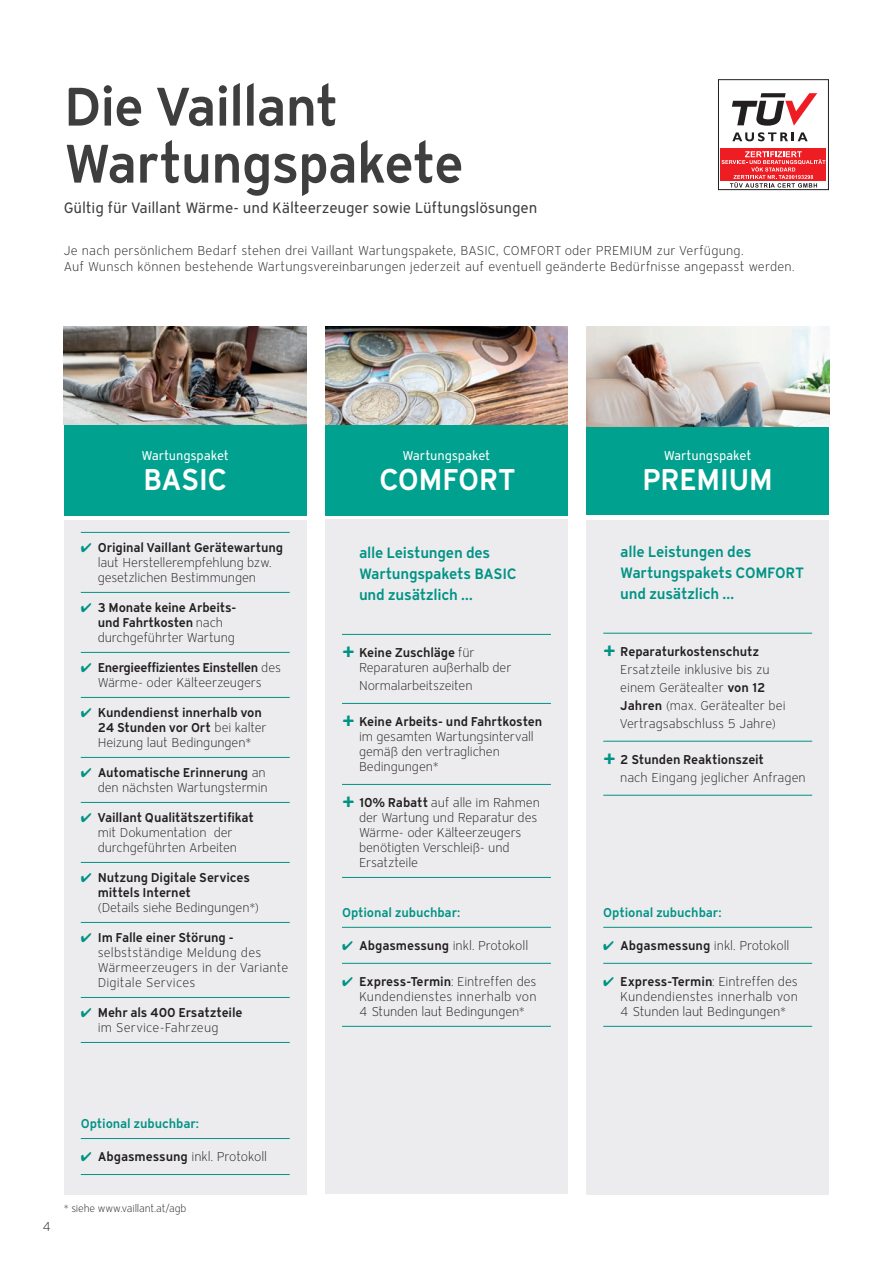
<style>
.page{position:relative;width:893px;height:1263px;background:#fff}
.page>*{position:absolute;margin:0;border:0;box-sizing:border-box;transform-origin:0 0}
.t1{font:600 54px/57px "Vaillant 16";letter-spacing:-.025em;color:#3e3e3f}
.t2{font:600 30px "Vaillant 16";letter-spacing:-.025em;color:#fff}
.t3{font:600 15px/21px "Vaillant 16";letter-spacing:-.02em;color:#009385}
.t4{font:15px "Vaillant 16";letter-spacing:-.01em;color:#3e3e3f}
.t5{font:300 12.75px/15px "Vaillant 16";letter-spacing:-.005em;color:#231f20}
.t6{font:600 12.75px/15px "Vaillant 16";letter-spacing:-.015em;color:#231f20}
.t7{font:300 12.75px/15px "Vaillant 16";letter-spacing:.015em;color:#231f20}
.t8{font:600 12.75px/15px "Vaillant 16";letter-spacing:-.035em;color:#231f20;text-align:center}
.t9{font:600 12.75px "Vaillant 16";letter-spacing:-.01em;color:#009385}
.t10{font:12.75px "Vaillant 16";letter-spacing:-.015em;color:#fff}
.t11{font:300 10.5px "Vaillant 16";letter-spacing:-.015em;color:#231f20}
.s1{color:#009385}
.s2{font-weight:600}
.s3{font-weight:300}
.s4{font-weight:600;font-size:21px;color:#009385}
</style>
<div class="page">
<div style="left:718px;top:79px;width:111px;height:111px;border:1px solid #231f20"></div>
<div style="left:720px;top:149px;width:106px;height:32px;background:#ee1d23"></div>
<svg style="left:732px;top:93px;width:85px;height:33px"></svg>
<svg style="left:732px;top:132px;width:76px;height:9px"></svg>
<svg style="left:721px;top:151px;width:104px;height:37px"></svg>
<div style="left:325px;top:520px;width:243px;height:674px;background:#ececee"></div>
<div style="left:64px;top:520px;width:243px;height:674px;background:#ececee"></div>
<div style="left:586px;top:520px;width:243px;height:674px;background:#ececee"></div>
<hr style="left:342px;top:927px;width:209px;height:1px;background:#009385">
<hr style="left:342px;top:963px;width:209px;height:1px;background:#009385">
<hr style="left:342px;top:1026px;width:209px;height:1px;background:#009385">
<hr style="left:81px;top:1138px;width:209px;height:1px;background:#009385">
<hr style="left:81px;top:1174px;width:209px;height:1px;background:#009385">
<hr style="left:603px;top:927px;width:209px;height:1px;background:#009385">
<hr style="left:603px;top:963px;width:209px;height:1px;background:#009385">
<hr style="left:603px;top:1026px;width:209px;height:1px;background:#009385">
<div style="left:586px;top:424px;width:243px;height:91px;background:#00a18f"></div>
<div style="left:325px;top:424px;width:243px;height:91px;background:#00a18f"></div>
<div style="left:64px;top:424px;width:243px;height:91px;background:#00a18f"></div>
<hr style="left:342px;top:634px;width:209px;height:1px;background:#009385">
<hr style="left:342px;top:703px;width:209px;height:1px;background:#009385">
<hr style="left:342px;top:784px;width:209px;height:1px;background:#009385">
<hr style="left:342px;top:877px;width:209px;height:1px;background:#009385">
<hr style="left:81px;top:532px;width:209px;height:1px;background:#009385">
<hr style="left:81px;top:592px;width:209px;height:1px;background:#009385">
<hr style="left:81px;top:652px;width:209px;height:1px;background:#009385">
<hr style="left:81px;top:697px;width:209px;height:1px;background:#009385">
<hr style="left:81px;top:757px;width:209px;height:1px;background:#009385">
<hr style="left:81px;top:802px;width:209px;height:1px;background:#009385">
<hr style="left:81px;top:862px;width:209px;height:1px;background:#009385">
<hr style="left:81px;top:922px;width:209px;height:1px;background:#009385">
<hr style="left:81px;top:997px;width:209px;height:1px;background:#009385">
<hr style="left:81px;top:1042px;width:209px;height:1px;background:#009385">
<hr style="left:603px;top:633px;width:209px;height:1px;background:#009385">
<hr style="left:603px;top:741px;width:209px;height:1px;background:#009385">
<hr style="left:603px;top:795px;width:209px;height:1px;background:#009385">
<img style="left:325px;top:326px;width:243px;height:98px">
<img style="left:64px;top:326px;width:243px;height:98px">
<img style="left:586px;top:326px;width:243px;height:100px">
<h1 class="t1" style="left:64px;top:76px;width:402px">Die Vaillant<br>Wartungspakete</h1>
<p class="t4" style="left:64px;top:198px;width:475px">Gültig für Vaillant Wärme- und Kälteerzeuger sowie Lüftungslösungen</p>
<p class="t5" style="left:64px;top:242px;width:732px;line-height:16.5px">Je nach persönlichem Bedarf stehen drei Vaillant Wartungspakete, BASIC, COMFORT oder PREMIUM zur Verfügung.<br>Auf Wunsch können bestehende Wartungsvereinbarungen jederzeit auf eventuell geänderte Bedürfnisse angepasst werden.</p>
<p class="t10" style="left:141px;top:447px;width:89px">Wartungspaket</p>
<h2 class="t2" style="left:143px;top:459px;width:86px">BASIC</h2>
<p class="t5" style="left:98px;top:540px;width:187px;text-indent:-17px"><span class="s1">✔</span> <span class="s2">Original Vaillant Gerätewartung </span>laut Herstellerempfehlung bzw. gesetzlichen Bestimmungen</p>
<p class="t6" style="left:98px;top:599px;width:140px;text-indent:-17px"><span class="s1">✔</span> 3 Monate keine Arbeits&shy;und Fahrtkosten <span class="s3">nach durchgeführter Wartung</span></p>
<p class="t8" style="left:81px;top:659px;width:202px"><span class="s1">✔</span> Energieeffizientes Einstellen <span class="s3">des<br>Wärme- oder Kälteerzeugers</span></p>
<p class="t6" style="left:98px;top:704px;width:170px;text-indent:-17px"><span class="s1">✔</span> Kundendienst innerhalb von<br>24 Stunden vor Ort <span class="s3">bei kalter<br>Heizung laut Bedingungen*</span></p>
<p class="t5" style="left:81px;top:765px;width:188px;text-align:right"><span class="s1">✔</span> <span class="s2">Automatische Erinnerung</span> an den nächsten Wartungstermin</p>
<p class="t5" style="left:81px;top:810px;width:175px;text-align:center"><span class="s1">✔</span> <span class="s2">Vaillant Qualitätszertifikat </span>mit Dokumentation der durchgeführten Arbeiten</p>
<p class="t6" style="left:98px;top:869px;width:154px;text-indent:-17px"><span class="s1">✔</span> Nutzung Digitale Services mittels Internet</p>
<p class="t5" style="left:98px;top:900px;width:163px">(Details siehe Bedingungen*)</p>
<p class="t7" style="left:98px;top:930px;width:192px;text-indent:-17px"><span class="s1">✔</span> <span class="s2">Im Falle einer Störung - </span>selbstständige Meldung des<br>Wärmeerzeugers in der Variante<br>Digitale Services</p>
<p class="t6" style="left:81px;top:1004px;width:163px;text-align:center"><span class="s1">✔</span> Mehr als 400 Ersatzteile <span class="s3">im Service-Fahrzeug</span></p>
<p class="t9" style="left:81px;top:1115px;width:120px">Optional zubuchbar:</p>
<p class="t5" style="left:81px;top:1149px;width:188px"><span class="s1">✔</span> <span class="s2">Abgasmessung</span> inkl. Protokoll</p>
<p class="t5" style="left:42px;top:1218px;width:10px">4</p>
<p class="t11" style="left:64px;top:1202px;width:124px">* siehe www.vaillant.at/agb</p>
<p class="t10" style="left:403px;top:447px;width:89px">Wartungspaket</p>
<h2 class="t2" style="left:379px;top:459px;width:136px">COMFORT</h2>
<p class="t3" style="left:359px;top:542px;width:159px">alle Leistungen des<br>Wartungspakets BASIC und zusätzlich …</p>
<p class="t5" style="left:359px;top:645px;width:154px;text-indent:-17px"><span class="s4">+</span> <span class="s2">Keine Zuschläge</span> für<br>Reparaturen außerhalb der</p>
<p class="t5" style="left:359px;top:678px;width:115px">Normalarbeitszeiten</p>
<p class="t5" style="left:359px;top:714px;width:185px;text-indent:-17px"><span class="s4">+</span> <span class="s2">Keine Arbeits- und Fahrtkosten </span>im gesamten Wartungsintervall gemäß den vertraglichen<br>Bedingungen*</p>
<p class="t5" style="left:359px;top:795px;width:182px;text-indent:-17px"><span class="s4">+</span> <span class="s2">10% Rabatt</span> auf alle im Rahmen der Wartung und Reparatur des<br>Wärme- oder Kälteerzeugers benötigten Verschleiß- und<br>Ersatzteile</p>
<p class="t9" style="left:342px;top:904px;width:120px">Optional zubuchbar:</p>
<p class="t5" style="left:342px;top:937px;width:188px"><span class="s1">✔</span> <span class="s2">Abgasmessung</span> inkl. Protokoll</p>
<p class="t5" style="left:359px;top:973px;width:179px;text-align:justify;text-indent:-17px"><span class="s1">✔</span> <span class="s2">Express-Termin</span>: Eintreffen des Kundendienstes innerhalb von 4 Stunden laut Bedingungen*</p>
<p class="t10" style="left:664px;top:448px;width:89px">Wartungspaket</p>
<h2 class="t2" style="left:642px;top:459px;width:133px">PREMIUM</h2>
<p class="t3" style="left:620px;top:540px;width:184px">alle Leistungen des<br>Wartungspakets COMFORT und zusätzlich …</p>
<p class="t5" style="left:620px;top:642px;width:167px;line-height:18px;text-indent:-17px"><span class="s4">+</span> <span class="s2">Reparaturkostenschutz<br></span>Ersatzteile inklusive bis zu einem Gerätealter <span class="s2">von 12<br>Jahren</span> (max. Gerätealter bei<br>Vertragsabschluss 5 Jahre)</p>
<p class="t5" style="left:620px;top:750px;width:187px;line-height:18px;text-indent:-17px"><span class="s4">+</span> <span class="s2">2 Stunden Reaktionszeit<br></span>nach Eingang jeglicher Anfragen</p>
<p class="t9" style="left:603px;top:904px;width:120px">Optional zubuchbar:</p>
<p class="t5" style="left:603px;top:937px;width:188px"><span class="s1">✔</span> <span class="s2">Abgasmessung</span> inkl. Protokoll</p>
<p class="t5" style="left:620px;top:973px;width:179px;text-align:justify;text-indent:-17px"><span class="s1">✔</span> <span class="s2">Express-Termin</span>: Eintreffen des Kundendienstes innerhalb von 4 Stunden laut Bedingungen*</p>
</div>
